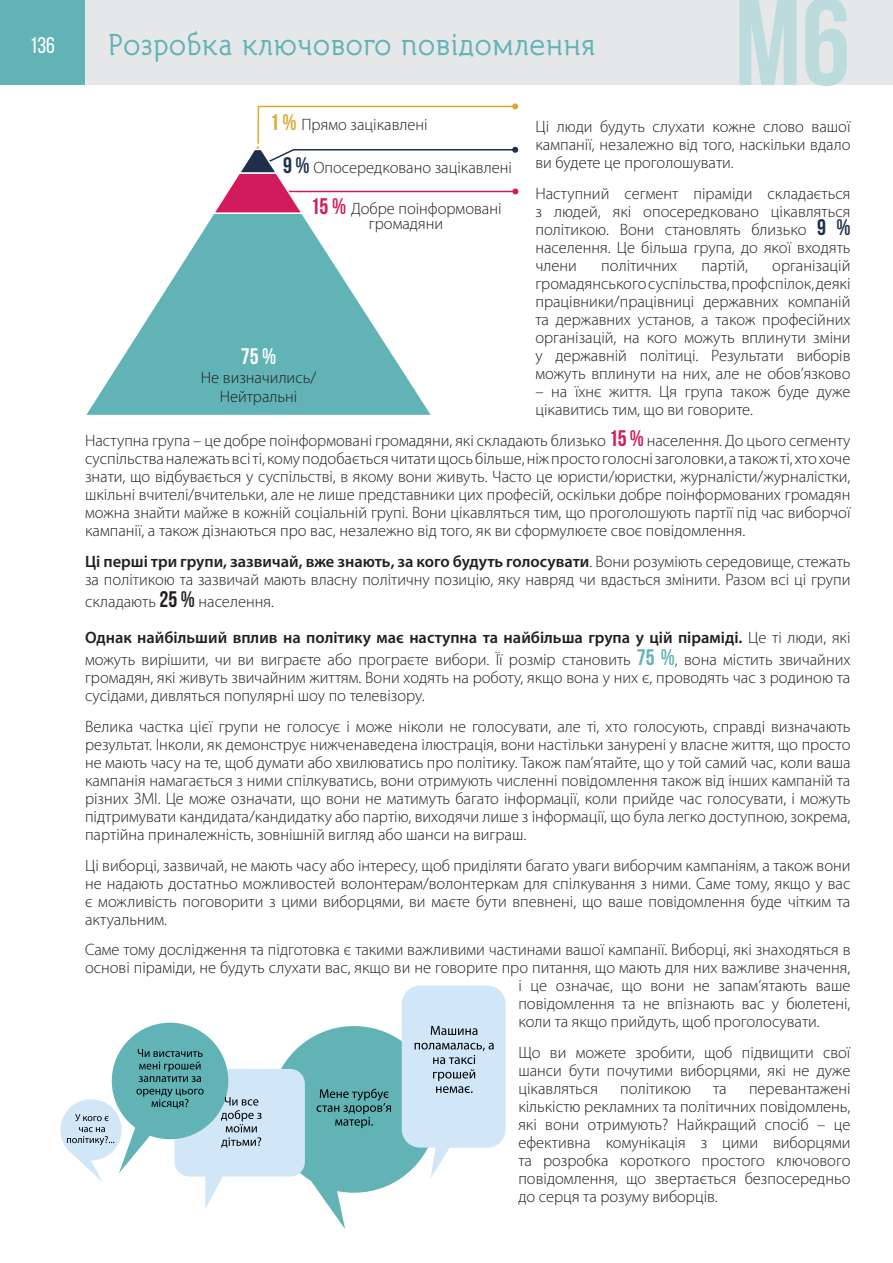
<style>
.page{position:relative;width:893px;height:1263px;background:#fff}
.page>*{position:absolute;margin:0;border:0;box-sizing:border-box;transform-origin:0 0}
.t1{font:700 123.6px "Bebas Neue";color:#bcdbdd}
.t2{font:30px "Turbota";color:#61b3b6}
.t3{font:22.5px "Bebas Neue";color:#fff}
.t4{font:700 22.5px "Bebas Neue";color:#fff}
.t5{font:300 16.5px/18px "Myriad Pro";color:#231f20;text-align:justify}
.s1{font-family:"Bebas Neue";font-weight:700;font-size:22.5px;color:#dda82e}
.s2{font-family:"Bebas Neue";font-weight:700;font-size:22.5px;color:#1f2f4b}
.s3{font-family:"Bebas Neue";font-weight:700;font-size:22.5px;color:#d21b5c}
.s4{font-weight:600}
.s5{font-family:"Bebas Neue";font-weight:700;font-size:22.5px}
.s6{font-family:"Bebas Neue";font-weight:700;font-size:22.5px;color:#61b3b6}
</style>
<div class="page">
<div style="left:14px;top:0;width:879px;height:85px;background:#e6e7e9"></div>
<div style="left:0;top:0;width:85px;height:85px;background:#61b3b6"></div>
<svg style="left:86px;top:215px;width:345px;height:200px"></svg>
<svg style="left:213px;top:103px;width:305px;height:112px"></svg>
<svg style="left:60px;top:986px;width:446px;height:243px"></svg>
<hr style="left:892px;top:102px;width:1px;height:56px;background:#e6e7e9">
<hr style="left:892px;top:115px;width:1px;height:43px;background:#61b3b6">
<h3 class="t3" style="left:30px;top:33px;width:27px">136</h3>
<h2 class="t2" style="left:106px;top:26px;width:491px">Розробка ключового повідомлення</h2>
<h1 class="t1" style="left:735px;top:-25px;width:117px">M6</h1>
<p class="t5" style="left:270px;top:116px;width:159px"><span class="s1">1 %</span> Прямо зацікавлені</p>
<p class="t5" style="left:283px;top:159px;width:230px"><span class="s2">9 %</span> Опосередковано зацікавлені</p>
<p class="t5" style="left:311px;top:201px;width:192px;line-height:15px;text-align:center"><span class="s3">15 %</span> Добре поінформовані громадяни</p>
<p class="t5" style="left:535px;top:118px;width:317px">Ці люди будуть слухати кожне слово вашої кампанії, незалежно від того, наскільки вдало ви будете це проголошувати.</p>
<p class="t5" style="left:535px;top:185px;width:317px">Наступний сегмент піраміди складається з людей, які опосередковано цікавляться політикою. Вони становлять близько <span class="s2">9 % </span>населення. Це більша група, до якої входять члени</p>
<p class="t5" style="left:535px;top:257px;width:317px;text-indent:237px">організацій громадянського суспільства, профспілок, деякі працівники/працівниці державних компаній та державних установ, а також професійних організацій, на кого можуть вплинути зміни у державній політиці. Результати виборів можуть вплинути на них, але не обов’язково</p>
<p class="t5" style="left:535px;top:383px;width:317px">– на їхнє життя. Ця група також буде дуже цікавитись тим, що ви говорите.</p>
<p class="t5" style="left:85px;top:432px;width:767px">Наступна група – це добре поінформовані громадяни, які складають близько <span class="s3">15 %</span> населення. До цього сегменту суспільства належать всі ті, кому подобається читати щось більше, ніж просто голосні заголовки, а також ті, хто хоче знати, що відбувається у суспільстві, в якому вони живуть. Часто це юристи/юристки, журналісти/журналістки, шкільні вчителі/вчительки, але не лише представники цих професій, оскільки добре поінформованих громадян можна знайти майже в кожній соціальній групі. Вони цікавляться тим, що проголошують партії під час виборчої кампанії, а також дізнаються про вас, незалежно від того, як ви сформулюєте своє повідомлення.</p>
<p class="t5" style="left:85px;top:552px;width:767px"><span class="s4">Ці перші три групи, зазвичай, вже знають, за кого будуть голосувати</span>. Вони розуміють середовище, стежать за політикою та зазвичай мають власну політичну позицію, яку навряд чи вдасться змінити. Разом всі ці групи</p>
<p class="t5" style="left:85px;top:593px;width:190px">складають <span class="s5">25 %</span> населення.</p>
<p class="t5" style="left:85px;top:626px;width:767px;line-height:22.5px"><span class="s4">Однак найбільший вплив на політику має наступна та найбільша група у цій піраміді.</span> Це ті люди, які можуть вирішити, чи ви виграєте або програєте вибори. Її розмір становить <span class="s6">75 %</span>, вона містить звичайних</p>
<p class="t5" style="left:85px;top:669px;width:767px">громадян, які живуть звичайним життям. Вони ходять на роботу, якщо вона у них є, проводять час з родиною та сусідами, дивляться популярні шоу по телевізору.</p>
<p class="t5" style="left:85px;top:717px;width:767px">Велика частка цієї групи не голосує і може ніколи не голосувати, але ті, хто голосують, справді визначають результат. Інколи, як демонструє нижченаведена ілюстрація, вони настільки занурені у власне життя, що просто не мають часу на те, щоб думати або хвилюватись про політику. Також пам’ятайте, що у той самий час, коли ваша кампанія намагається з ними спілкуватись, вони отримують численні повідомлення також від інших кампаній та різних ЗМІ. Це може означати, що вони не матимуть багато інформації, коли прийде час голосувати, і можуть підтримувати кандидата/кандидатку або партію, виходячи лише з інформації, що була легко доступною, зокрема, партійна приналежність, зовнішній вигляд або шанси на виграш.</p>
<p class="t5" style="left:85px;top:856px;width:767px">Ці виборці, зазвичай, не мають часу або інтересу, щоб приділяти багато уваги виборчим кампаніям, а також вони не надають достатньо можливостей волонтерам/волонтеркам для спілкування з ними. Саме тому, якщо у вас є можливість поговорити з цими виборцями, ви маєте бути впевнені, що ваше повідомлення буде чітким та актуальним.</p>
<p class="t5" style="left:85px;top:941px;width:767px">Саме тому дослідження та підготовка є такими важливими частинами вашої кампанії. Виборці, які знаходяться в</p>
<p class="t5" style="left:85px;top:959px;width:767px">основі піраміди, не будуть слухати вас, якщо ви не говорите про питання, що мають для них важливе значення,</p>
<p class="t5" style="left:518px;top:977px;width:334px">і це означає, що вони не запам’ятають ваше</p>
<p class="t5" style="left:518px;top:995px;width:334px">повідомлення та не впізнають вас у бюлетені,</p>
<p class="t5" style="left:518px;top:1013px;width:303px">коли та якщо прийдуть, щоб проголосувати.</p>
<p class="t5" style="left:518px;top:1044px;width:334px">Що ви можете зробити, щоб підвищити свої шанси бути почутими виборцями, які не дуже цікавляться</p>
<p class="t5" style="left:601px;top:257px;width:78px">політичних</p>
<p class="t5" style="left:702px;top:257px;width:48px">партій,</p>
<p class="t4" style="left:241px;top:343px;width:37px">75 %</p>
<p class="t5" style="left:201px;top:369px;width:117px">Не визначились/</p>
<p class="t5" style="left:220px;top:388px;width:79px">Нейтральні</p>
<p class="t5" style="left:518px;top:1080px;width:334px;text-indent:231px">перевантажені кількістю рекламних та політичних повідомлень, які вони отримують? Найкращий спосіб – це ефективна комунікація з цими виборцями та розробка короткого простого ключового повідомлення, що звертається безпосередньо до серця та розуму виборців.</p>
<p class="t5" style="left:620px;top:1080px;width:72px">політикою</p>
<p class="t5" style="left:713px;top:1080px;width:15px">та</p>
</div>
